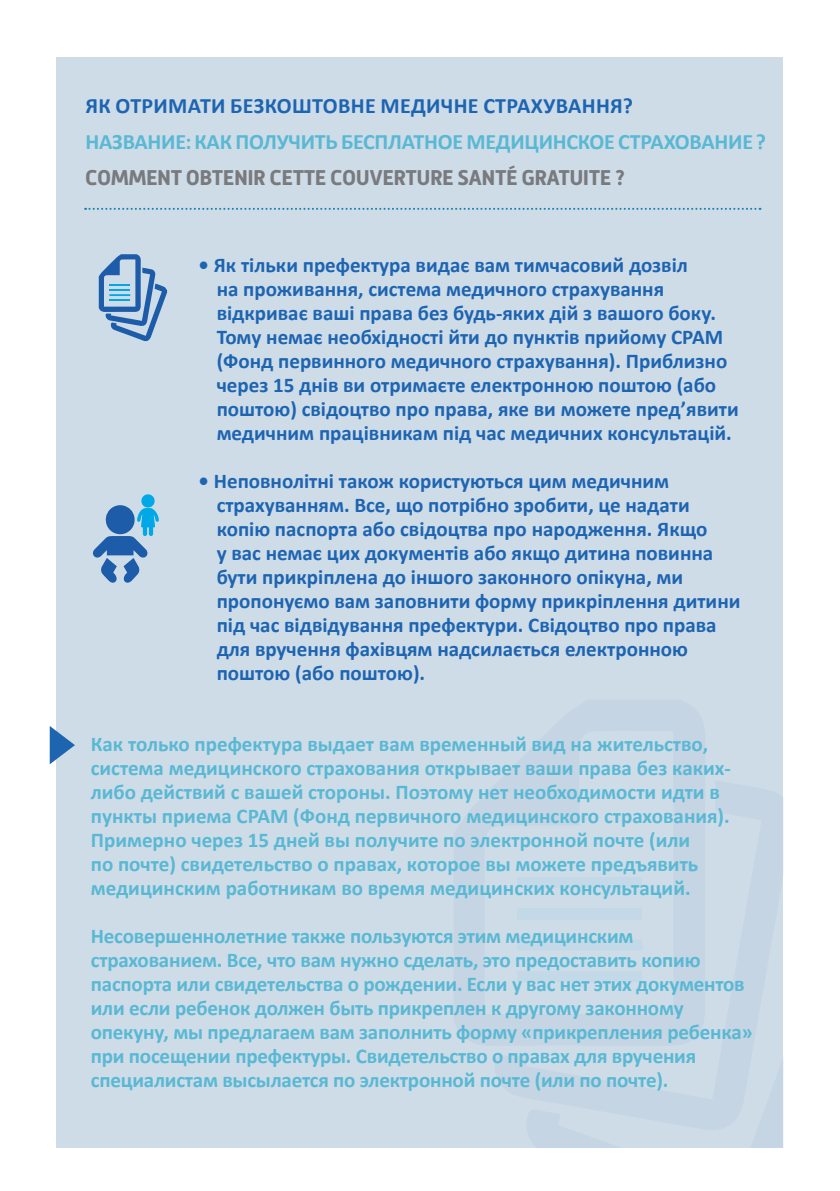
<style>
.page{position:relative;width:840px;height:1191px;background:#fff}
.page>*{position:absolute;margin:0;border:0;box-sizing:border-box;transform-origin:0 0}
.t1{font:700 22px "Calibri";letter-spacing:-.01em;color:#59b8d3}
.t2{font:700 22px "Mic 32 New";letter-spacing:-.025em;color:#787a7d}
.t3{font:700 22px "Calibri";letter-spacing:.015em;color:#1d64b1}
.t4{font:700 21px/24px "Calibri";letter-spacing:-.01em;color:#59b8d3}
.t5{font:700 21px/24px "Calibri";color:#1d64b1}
</style>
<div class="page">
<div style="left:57px;top:57px;width:725px;height:1090px;background:#cedce8"></div>
<svg style="left:85px;top:208px;width:675px;height:2px"></svg>
<svg style="left:99px;top:254px;width:68px;height:87px"></svg>
<hr style="left:109px;top:299px;width:21px;height:2px;background:#00a8e7">
<svg style="left:93px;top:505px;width:66px;height:77px"></svg>
<div style="left:141px;top:494px;width:14px;height:13px;background:#00a8e7;border-radius:50%"></div>
<svg style="left:50px;top:726px;width:25px;height:38px"></svg>
<div style="left:517px;top:908px;width:124px;height:11px;background:#c4d9e7"></div>
<div style="left:517px;top:877px;width:124px;height:10px;background:#c4d9e7"></div>
<div style="left:517px;top:971px;width:124px;height:11px;background:#c4d9e7"></div>
<p class="t3" style="left:85px;top:90px;width:548px">ЯК ОТРИМАТИ БЕЗКОШТОВНЕ МЕДИЧНЕ СТРАХУВАННЯ?</p>
<p class="t1" style="left:85px;top:126px;width:681px">НАЗВАНИЕ: КАК ПОЛУЧИТЬ БЕСПЛАТНОЕ МЕДИЦИНСКОЕ СТРАХОВАНИЕ ?</p>
<p class="t2" style="left:85px;top:165px;width:541px">COMMENT OBTENIR CETTE COUVERTURE SANTÉ GRATUITE ?</p>
<p class="t5" style="left:216px;top:252px;width:523px;text-indent:-18px">• Як тільки префектура видає вам тимчасовий дозвіл<br>на проживання, система медичного страхування відкриває ваші права без будь-яких дій з вашого боку.<br>Тому немає необхідності йти до пунктів прийому CPAM (Фонд первинного медичного страхування). Приблизно через 15 днів ви отримаєте електронною поштою (або поштою) свідоцтво про права, яке ви можете пред’явити медичним працівникам під час медичних консультацій.</p>
<p class="t5" style="left:216px;top:468px;width:525px;text-indent:-18px">• Неповнолітні також користуються цим медичним страхуванням. Все, що потрібно зробити, це надати копію паспорта або свідоцтва про народження. Якщо<br>у вас немає цих документів або якщо дитина повинна бути прикріплена до іншого законного опікуна, ми пропонуємо вам заповнити форму прикріплення дитини під час відвідування префектури. Свідоцтво про права для вручення фахівцям надсилається електронною поштою (або поштою).</p>
<p class="t4" style="left:91px;top:731px;width:641px">Как только префектура выдает вам временный вид на жительство, система медицинского страхования открывает ваши права без каких&shy;либо действий с вашей стороны. Поэтому нет необходимости идти в пункты приема CPAM (Фонд первичного медицинского страхования).<br>Примерно через 15 дней вы получите по электронной почте (или<br>по почте) свидетельство о правах, которое вы можете предъявить медицинским работникам во время медицинских консультаций.</p>
<p class="t4" style="left:91px;top:923px;width:663px">Несовершеннолетние также пользуются этим медицинским страхованием. Все, что вам нужно сделать, это предоставить копию паспорта или свидетельства о рождении. Если у вас нет этих документов или если ребенок должен быть прикреплен к другому законному опекуну, мы предлагаем вам заполнить форму «прикрепления ребенка» при посещении префектуры. Свидетельство о правах для вручения специалистам высылается по электронной почте (или по почте).</p>
</div>
